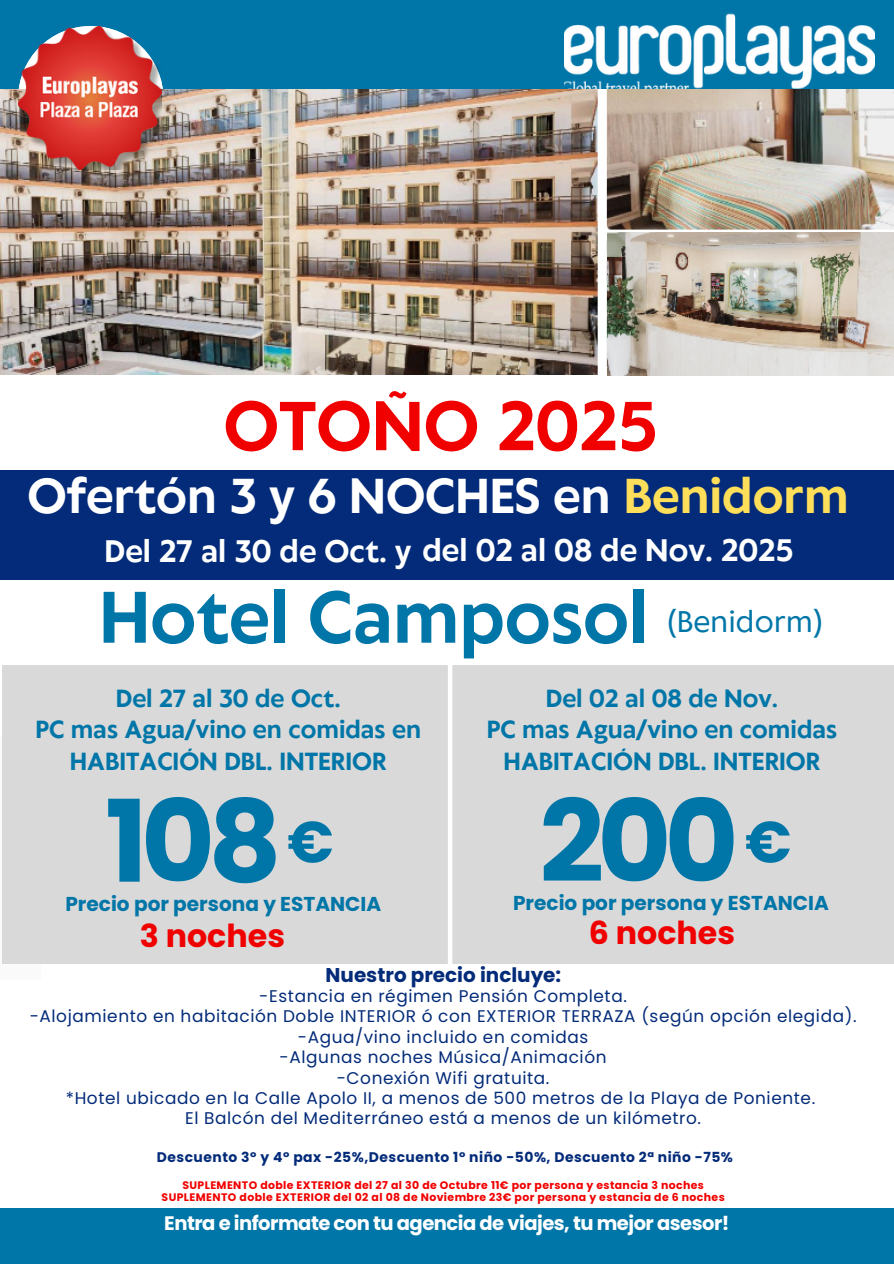
<style>
.page{position:relative;width:894px;height:1264px;background:#fff}
.page>*{position:absolute;margin:0;border:0;box-sizing:border-box;transform-origin:0 0}
.t1{font:700 113.55px "Poppins";letter-spacing:-.06em;color:#0076a8}
.t2{font:700 68.25px "Klein Text";color:#0076a8}
.t3{font:700 64.65px "Klein Text";color:#f10000}
.t4{font:700 58.2px "Poppins";color:#0076a8}
.t5{font:700 45.9px "Klein Text";color:#fff}
.t6{font:700 31.65px "Poppins";color:#f10000}
.t7{font:700 29.1px "Klein Text";color:#fff}
.t8{font:27.9px "Klein Text";color:#0076a8}
.t9{font:700 23.25px "Klein Text";color:#0076a8}
.t10{font:700 20.1px "Poppins";color:#0076a8}
.t11{font:700 19.95px "Poppins";color:#032b79}
.t12{font:700 19.5px "Poppins";letter-spacing:-.025em;color:#fff}
.t13{font:16.95px "Poppins";letter-spacing:.035em;color:#032b79}
.t14{font:700 13.95px "Poppins";letter-spacing:.035em;color:#032b79}
.t15{font:700 10.95px "Poppins";letter-spacing:.035em;color:#f10000}
.s1{color:#ffde59}
</style>
<div class="page">
<div style="left:0;top:737px;width:41px;height:242px;background:#fafafa"></div>
<div style="left:0;top:0;width:893px;height:109px;background:#0076a8"></div>
<div style="left:0;top:1208px;width:893px;height:55px;background:#0076a8"></div>
<img style="left:564px;top:13px;width:310px;height:77px">
<div style="left:0;top:470px;width:893px;height:109px;background:#032b79"></div>
<div style="left:2px;top:665px;width:451px;height:299px;background:#d9d9d9"></div>
<img style="left:0;top:90px;width:893px;height:285px">
<img style="left:18px;top:27px;width:143px;height:143px">
<div style="left:450px;top:665px;width:443px;height:299px;background:#d9d9d9"></div>
<div style="left:447px;top:664px;width:5px;height:300px;background:#fff"></div>
<img style="left:607px;top:233px;width:286px;height:142px">
<p class="t3" style="left:223px;top:393px;width:435px">OTOÑO 2025</p>
<p class="t5" style="left:28px;top:473px;width:822px">Ofertón 3 y 6 NOCHES en <span class="s1">Benidorm</span></p>
<p class="t7" style="left:105px;top:535px;width:690px">Del 27 al 30 de Oct. y del 02 al 08 de Nov. 2025</p>
<h5 class="t2" style="left:99px;top:582px;width:550px">Hotel Camposol</h5>
<p class="t8" style="left:667px;top:607px;width:157px">(Benidorm)</p>
<h2 class="t9" style="left:116px;top:686px;width:226px">Del 27 al 30 de Oct.</h2>
<h4 class="t9" style="left:35px;top:717px;width:387px">PC mas Agua/vino en comidas en</h4>
<h5 class="t9" style="left:70px;top:749px;width:318px">HABITACIÓN DBL. INTERIOR</h5>
<p class="t1" style="left:105px;top:762px;width:178px">108</p>
<h6 class="t4" style="left:287px;top:801px;width:48px">€</h6>
<p class="t10" style="left:65px;top:890px;width:317px">Precio por persona y ESTANCIA</p>
<p class="t6" style="left:140px;top:913px;width:147px">3 noches</p>
<p class="t9" style="left:545px;top:686px;width:234px">Del 02 al 08 de Nov.</p>
<p class="t9" style="left:487px;top:717px;width:351px">PC mas Agua/vino en comidas</p>
<p class="t9" style="left:503px;top:749px;width:318px">HABITACIÓN DBL. INTERIOR</p>
<p class="t1" style="left:539px;top:762px;width:201px">200</p>
<p class="t4" style="left:744px;top:801px;width:48px">€</p>
<p class="t10" style="left:513px;top:888px;width:317px">Precio por persona y ESTANCIA</p>
<p class="t6" style="left:588px;top:910px;width:148px">6 noches</p>
<p class="t11" style="left:325px;top:960px;width:237px">Nuestro precio incluye:</p>
<h5 class="t13" style="left:259px;top:984px;width:369px">-Estancia en régimen Pensión Completa.</h5>
<p class="t13" style="left:30px;top:1004px;width:828px">-Alojamiento en habitación Doble INTERIOR ó con EXTERIOR TERRAZA (según opción elegida).</p>
<p class="t13" style="left:298px;top:1024px;width:292px">-Agua/vino incluido en comidas</p>
<p class="t13" style="left:279px;top:1045px;width:328px">-Algunas noches Música/Animación</p>
<h1 class="t13" style="left:336px;top:1065px;width:214px">-Conexión Wifi gratuita.</h1>
<p class="t13" style="left:66px;top:1086px;width:750px">*Hotel ubicado en la Calle Apolo II, a menos de 500 metros de la Playa de Poniente.</p>
<p class="t13" style="left:185px;top:1106px;width:517px">El Balcón del Mediterráneo está a menos de un kilómetro.</p>
<h5 class="t14" style="left:157px;top:1147px;width:577px">Descuento 3º y 4º pax -25%,Descuento 1º niño -50%, Descuento 2ª niño -75%</h5>
<h1 class="t15" style="left:182px;top:1176px;width:523px">SUPLEMENTO doble EXTERIOR del 27 al 30 de Octubre 11€ por persona y estancia 3 noches</h1>
<p class="t15" style="left:162px;top:1189px;width:564px">SUPLEMENTO doble EXTERIOR del 02 al 08 de Noviembre 23€ por persona y estancia de 6 noches</p>
<p class="t12" style="left:164px;top:1209px;width:566px">Entra e informate con tu agencia de viajes, tu mejor asesor!</p>
</div>
